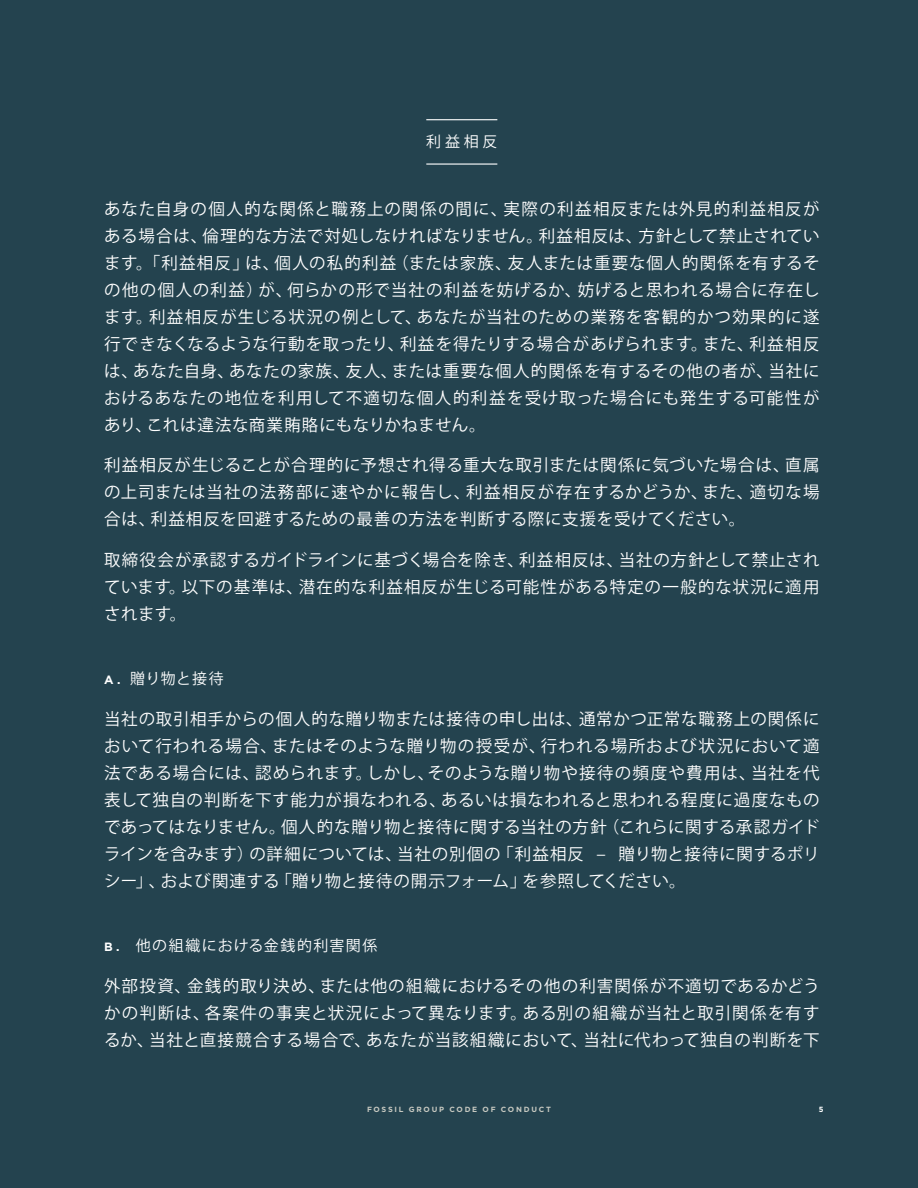
<style>
.page{position:relative;width:918px;height:1188px;background:#24434f}
.page>*{position:absolute;margin:0;border:0;box-sizing:border-box;transform-origin:0 0}
.t1{font:16.5px/27px "Koz Go Pr 6 N";letter-spacing:.045em;color:#fff;text-align:justify}
.Indent{font:15px "Koz Go Pr 6 N";letter-spacing:.085em;color:#fff}
.Centered_Headline{font:15px "Koz Go Pr 6 N";color:#fff}
.Header_Footer{font:700 7.5px "Gotham";letter-spacing:.23em;color:#c7c9c1}
.Header_Footer-2{font:700 7.5px "Gotham";color:#fff}
.s1{font-family:"Gotham";font-weight:700;font-size:12px}
</style>
<div class="page">
<hr style="left:426px;top:119px;width:71px;height:1px;background:#fff">
<hr style="left:426px;top:163px;width:71px;height:2px;background:#fff">
<p class="Centered_Headline" style="left:426px;top:133px;width:73px">利益相反</p>
<p class="t1" style="left:104px;top:196px;width:717px">あなた自身の個人的な関係と職務上の関係の間に、実際の利益相反または外見的利益相反がある場合は、倫理的な方法で対処しなければなりません。利益相反は、方針として禁止されています。「利益相反」は、個人の私的利益（または家族、友人または重要な個人的関係を有するその他の個人の利益）が、何らかの形で当社の利益を妨げるか、妨げると思われる場合に存在します。利益相反が生じる状況の例として、あなたが当社のための業務を客観的かつ効果的に遂行できなくなるような行動を取ったり、利益を得たりする場合があげられます。また、利益相反は、あなた自身、あなたの家族、友人、または重要な個人的関係を有するその他の者が、当社におけるあなたの地位を利用して不適切な個人的利益を受け取った場合にも発生する可能性があり、これは違法な商業賄賂にもなりかねません。</p>
<p class="t1" style="left:104px;top:452px;width:717px">利益相反が生じることが合理的に予想され得る重大な取引または関係に気づいた場合は、直属の上司または当社の法務部に速やかに報告し、利益相反が存在するかどうか、また、適切な場合は、利益相反を回避するための最善の方法を判断する際に支援を受けてください。</p>
<p class="t1" style="left:104px;top:547px;width:717px">取締役会が承認するガイドラインに基づく場合を除き、利益相反は、当社の方針として禁止されています。以下の基準は、潜在的な利益相反が生じる可能性がある特定の一般的な状況に適用されます。</p>
<p class="Indent" style="left:104px;top:670px;width:121px"><span class="s1">A .</span> 贈り物と接待</p>
<p class="t1" style="left:104px;top:706px;width:717px">当社の取引相手からの個人的な贈り物または接待の申し出は、通常かつ正常な職務上の関係において行われる場合、またはそのような贈り物の授受が、行われる場所および状況において適法である場合には、認められます。しかし、そのような贈り物や接待の頻度や費用は、当社を代表して独自の判断を下す能力が損なわれる、あるいは損なわれると思われる程度に過度なものであってはなりません。個人的な贈り物と接待に関する当社の方針（これらに関する承認ガイドラインを含みます）の詳細については、当社の別個の「利益相反 – 贈り物と接待に関するポリシー」、および関連する「贈り物と接待の開示フォーム」を参照してください。</p>
<p class="Indent" style="left:104px;top:937px;width:275px"><span class="s1">B .</span> 他の組織における金銭的利害関係</p>
<p class="t1" style="left:104px;top:973px;width:717px">外部投資、金銭的取り決め、または他の組織におけるその他の利害関係が不適切であるかどうかの判断は、各案件の事実と状況によって異なります。ある別の組織が当社と取引関係を有するか、当社と直接競合する場合で、あなたが当該組織において、当社に代わって独自の判断を下</p>
<p class="Header_Footer" style="left:367px;top:1104px;width:185px">FOSSIL GROUP CODE OF CONDUCT</p>
<p class="Header_Footer-2" style="left:819px;top:1104px;width:6px">5</p>
</div>
